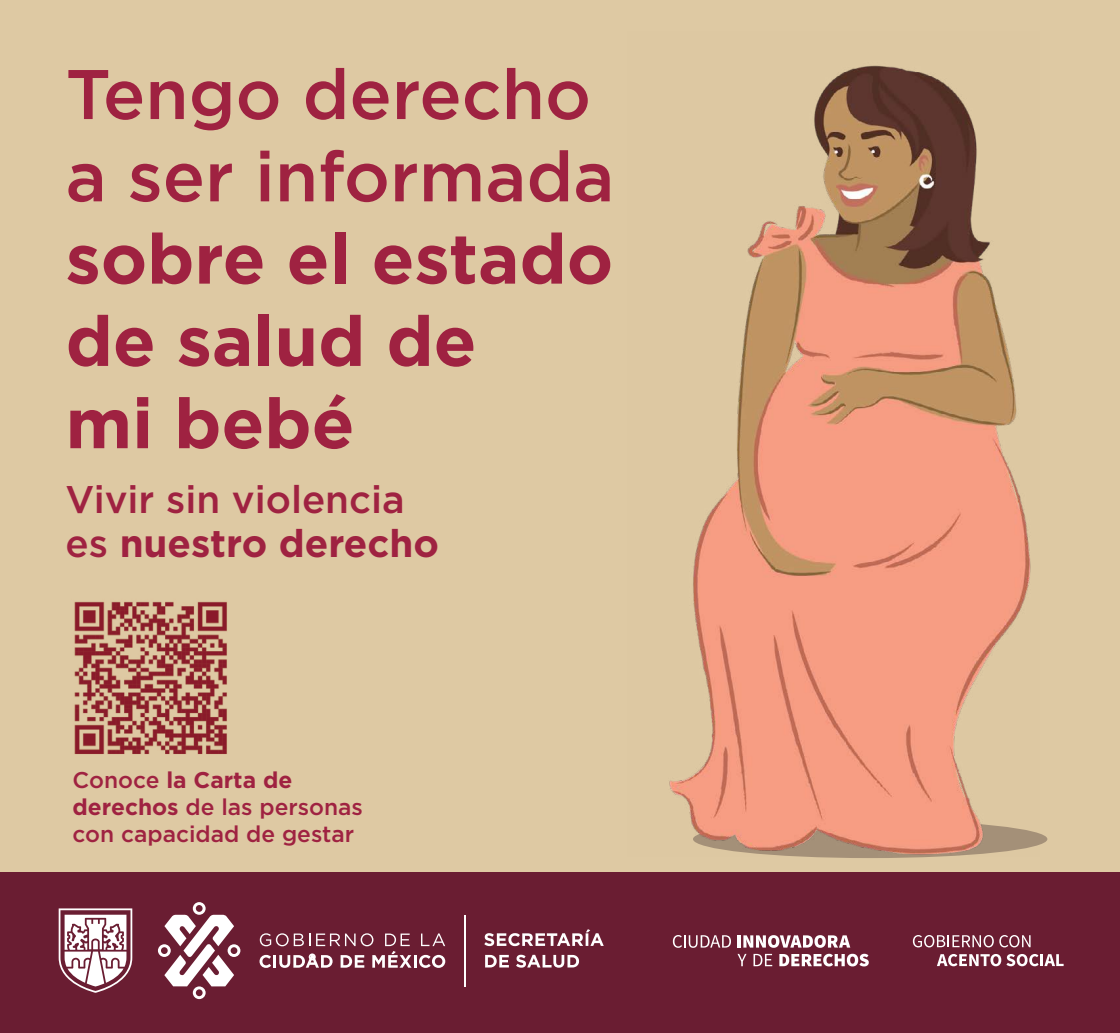
<style>
.page{position:relative;width:1120px;height:1033px;background:#fff}
.page>*{position:absolute;margin:0;border:0;box-sizing:border-box;transform-origin:0 0}
.t1{font:700 70px/82.2px "Gotham";color:#9f2241}
.t2{font:500 70px/82.2px "Gotham";color:#9f2241}
.t3{font:500 38.5px/43.8px "Gotham";color:#9f2241}
.t4{font:500 22.75px/27.1px "Gotham";color:#9f2241}
.s1{font-weight:700}
</style>
<div class="page">
<div style="left:0;top:0;width:1120px;height:903px;background:#dec9a3"></div>
<div style="left:0;top:872px;width:1120px;height:160px;background:#6a1d32"></div>
<svg style="left:484px;top:929px;width:120px;height:17px"></svg>
<svg style="left:485px;top:954px;width:24px;height:13px"></svg>
<svg style="left:516px;top:954px;width:63px;height:13px"></svg>
<hr style="left:465px;top:914px;width:1px;height:72px;background:#fff">
<svg style="left:158px;top:902px;width:82px;height:97px"></svg>
<svg style="left:59px;top:908px;width:73px;height:84px"></svg>
<svg style="left:260px;top:933px;width:185px;height:34px"></svg>
<svg style="left:673px;top:935px;width:58px;height:12px"></svg>
<svg style="left:738px;top:935px;width:112px;height:12px"></svg>
<svg style="left:738px;top:953px;width:9px;height:13px"></svg>
<svg style="left:754px;top:953px;width:18px;height:13px"></svg>
<svg style="left:779px;top:953px;width:90px;height:13px"></svg>
<svg style="left:913px;top:935px;width:118px;height:12px"></svg>
<svg style="left:937px;top:954px;width:127px;height:12px"></svg>
<img style="left:74px;top:601px;width:153px;height:153px">
<img style="left:669px;top:65px;width:371px;height:791px">
<h1 class="t2" style="left:66px;top:52px;width:550px">Tengo derecho a ser informada</h1>
<h1 class="t1" style="left:66px;top:217px;width:549px">sobre el estado de salud de<br>mi bebé</h1>
<h2 class="t3" style="left:66px;top:477px;width:375px">Vivir sin violencia es <span class="s1">nuestro derecho</span></h2>
<p class="t4" style="left:73px;top:765px;width:292px">Conoce <span class="s1">la Carta de derechos</span> de las personas con capacidad de gestar</p>
</div>
